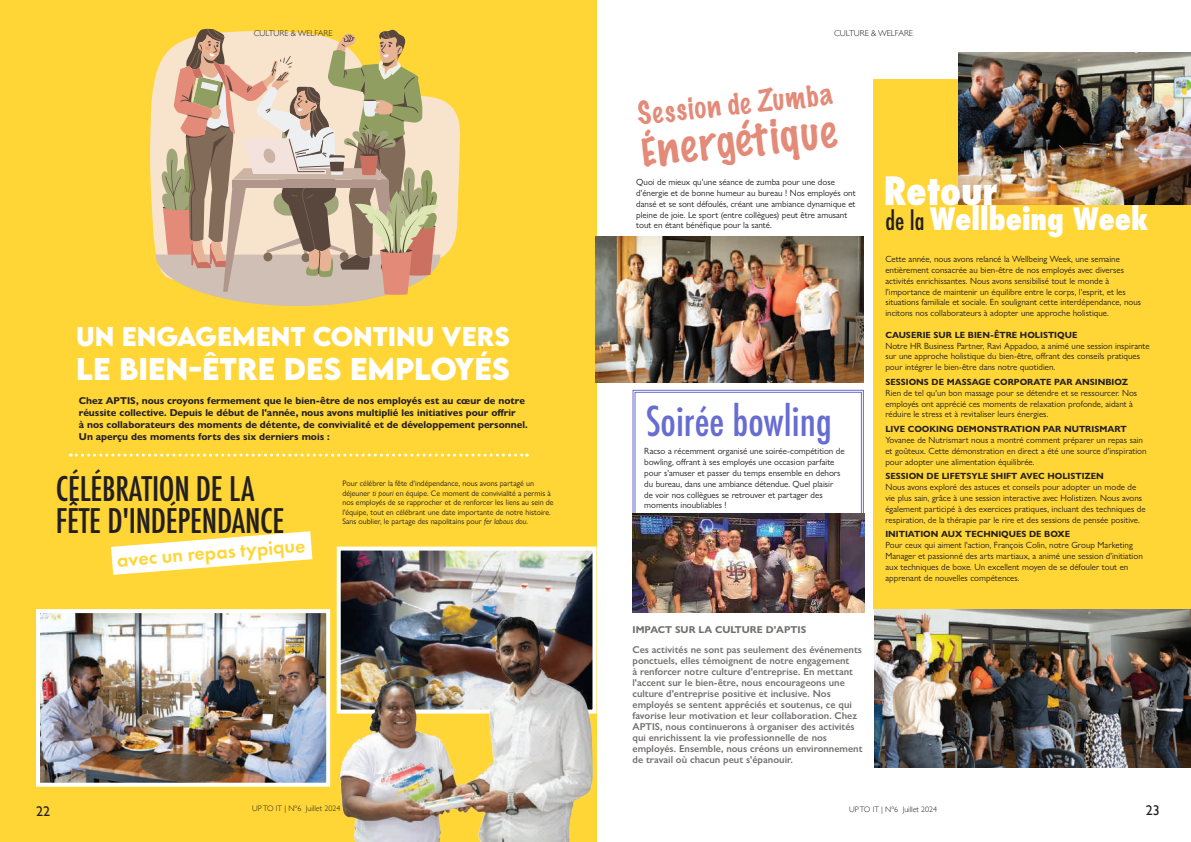
<style>
.page{position:relative;width:1191px;height:842px;background:#fff}
.page>*{position:absolute;margin:0;border:0;box-sizing:border-box;transform-origin:0 0}
.t1{font:100 44px "Marker Felt";color:#e38a78}
.t2{font:500 condensed 40px "Futura";color:#676cd2}
.t3{font:800 condensed 38px "Futura";color:#fff}
.t4{font:500 condensed 33px/32px "Futura";letter-spacing:-.01em;color:#231f20}
.t5{font:800 condensed 30px "Futura";color:#fff}
.t6{font:700 28px "LEMONMILK";color:#fff}
.t7{font:100 28px "Marker Felt";color:#e38a78}
.t8{font:700 24px "LEMONMILK";color:#fff}
.t9{font:600 20px "Futura PT";color:#ffd636}
.t10{font:14px "Gill Sans";color:#231f20}
.t11{font:600 10px/11px "Gill Sans Nova";color:#72706f}
.t12{font:700 10px/12px "Gill Sans Nova";color:#231f20}
.t13{font:700 10px "Gill Sans Nova";color:#72706f}
.t14{font:9px/10.8px "Gill Sans Nova";color:#231f20}
.t15{font:700 9px "Gill Sans Nova";color:#231f20}
.t16{font:300 8.5px "Gill Sans";color:#231f20}
.t17{font:8px/9.6px "Gill Sans Nova";color:#231f20}
.t18{font:300 8px "Gill Sans";color:#231f20}
.s1{font-style:italic}
.s2{font-weight:500;font-size:25px;color:#231f20}
</style>
<div class="page">
<div style="left:0;top:0;width:596px;height:842px;background:#ffd636"></div>
<svg style="left:150px;top:75px;width:310px;height:183px;fill:#f8e4cc"></svg>
<svg style="left:156px;top:29px;width:284px;height:277px;background:#ccb491"></svg>
<svg style="left:70px;top:454px;width:457px;height:3px"></svg>
<img style="left:342px;top:552px;width:249px;height:58px">
<div style="left:337px;top:547px;width:259px;height:166px;border:4px solid #fff"></div>
<img style="left:41px;top:614px;width:284px;height:168px">
<div style="left:36px;top:609px;width:294px;height:178px;border:4px solid #fff"></div>
<img style="left:340px;top:610px;width:257px;height:232px">
<svg style="left:111px;top:531px;width:201px;height:44px"></svg>
<div style="left:873px;top:79px;width:318px;height:530px;background:#ffd636"></div>
<img style="left:595px;top:237px;width:269px;height:145px">
<svg style="left:632px;top:389px;width:232px;height:125px"></svg>
<img style="left:632px;top:514px;width:233px;height:99px">
<img style="left:874px;top:609px;width:317px;height:159px">
<img style="left:959px;top:53px;width:232px;height:151px">
<p class="t16" style="left:254px;top:27px;width:80px">CULTURE &amp; WELFARE</p>
<h3 class="t8" style="left:76px;top:320px;width:435px">UN ENGAGEMENT CONTINU VERS</h3>
<h3 class="t6" style="left:76px;top:349px;width:435px">LE BIEN-ÊTRE DES EMPLOYÉS</h3>
<p class="t12" style="left:79px;top:395px;width:450px">Chez APTIS, nous croyons fermement que le bien-être de nos employés est au cœur de notre réussite collective. Depuis le début de l'année, nous avons multiplié les initiatives pour offrir<br>à nos collaborateurs des moments de détente, de convivialité et de développement personnel.<br>Un aperçu des moments forts des six derniers mois :</p>
<p class="t17" style="left:342px;top:478px;width:213px">Pour célébrer la fête d'indépendance, nous avons partagé un déjeuner <span class="s1">ti pouri</span> en équipe. Ce moment de convivialité a permis à nos employés de se rapprocher et de renforcer les liens au sein de l'équipe, tout en célébrant une date importante de notre histoire.<br>Sans oublier, le partage des napolitains pour <span class="s1">fer labous dou</span>.</p>
<h3 class="t9" style="left:116px;top:548px;width:190px;rotate:-5deg">avec un repas typique</h3>
<h3 class="t4" style="left:56px;top:473px;width:230px">CÉLÉBRATION DE LA<br>FÊTE D'INDÉPENDANCE</h3>
<p class="t16" style="left:834px;top:27px;width:80px">CULTURE &amp; WELFARE</p>
<h3 class="t7" style="left:635px;top:92px;width:198px;rotate:-6deg">Session de Zumba</h3>
<h1 class="t1" style="left:637px;top:115px;width:197px;rotate:-6deg">Énergétique</h1>
<p class="t14" style="left:636px;top:177px;width:221px">Quoi de mieux qu'une séance de zumba pour une dose d'énergie et de bonne humeur au bureau ! Nos employés ont dansé et se sont défoulés, créant une ambiance dynamique et pleine de joie. Le sport (entre collègues) peut être amusant tout en étant bénéfique pour la santé.</p>
<h2 class="t2" style="left:645px;top:395px;width:188px">Soirée bowling</h2>
<p class="t14" style="left:644px;top:446px;width:202px">Racso a récemment organisé une soirée-compétition de bowling, offrant à ses employés une occasion parfaite pour s'amuser et passer du temps ensemble en dehors du bureau, dans une ambiance détendue. Quel plaisir<br>de voir nos collègues se retrouver et partager des moments inoubliables !</p>
<p class="t13" style="left:632px;top:624px;width:175px">IMPACT SUR LA CULTURE D'APTIS</p>
<p class="t11" style="left:632px;top:644px;width:231px">Ces activités ne sont pas seulement des événements ponctuels, elles témoignent de notre engagement<br>à renforcer notre culture d'entreprise. En mettant l'accent sur le bien-être, nous encourageons une culture d'entreprise positive et inclusive. Nos employés se sentent appréciés et soutenus, ce qui favorise leur motivation et leur collaboration. Chez APTIS, nous continuerons à organiser des activités qui enrichissent la vie professionnelle de nos employés. Ensemble, nous créons un environnement de travail où chacun peut s'épanouir.</p>
<h3 class="t3" style="left:883px;top:165px;width:115px">Retour</h3>
<h3 class="t5" style="left:885px;top:198px;width:264px"><span class="s2">de la</span> Wellbeing Week</h3>
<p class="t14" style="left:885px;top:254px;width:257px">Cette année, nous avons relancé la Wellbeing Week, une semaine entièrement consacrée au bien-être de nos employés avec diverses activités enrichissantes. Nous avons sensibilisé tout le monde à l'importance de maintenir un équilibre entre le corps, l'esprit, et les situations familiale et sociale. En soulignant cette interdépendance, nous incitons nos collaborateurs à adopter une approche holistique.</p>
<p class="t15" style="left:885px;top:329px;width:193px">CAUSERIE SUR LE BIEN-ÊTRE HOLISTIQUE</p>
<p class="t14" style="left:885px;top:340px;width:266px">Notre HR Business Partner, Ravi Appadoo, a animé une session inspirante sur une approche holistique du bien-être, offrant des conseils pratiques pour intégrer le bien-être dans notre quotidien.</p>
<p class="t15" style="left:885px;top:376px;width:244px">SESSIONS DE MASSAGE CORPORATE PAR ANSINBIOZ</p>
<p class="t14" style="left:885px;top:387px;width:253px">Rien de tel qu'un bon massage pour se détendre et se ressourcer. Nos employés ont apprécié ces moments de relaxation profonde, aidant à réduire le stress et à revitaliser leurs énergies.</p>
<p class="t15" style="left:885px;top:424px;width:243px">LIVE COOKING DEMONSTRATION PAR NUTRISMART</p>
<p class="t14" style="left:885px;top:434px;width:263px">Yovanee de Nutrismart nous a montré comment préparer un repas sain et goûteux. Cette démonstration en direct a été une source d'inspiration pour adopter une alimentation équilibrée.</p>
<p class="t15" style="left:885px;top:471px;width:220px">SESSION DE LIFETSYLE SHIFT AVEC HOLISTIZEN</p>
<p class="t14" style="left:885px;top:482px;width:262px">Nous avons exploré des astuces et conseils pour adopter un mode de vie plus sain, grâce à une session interactive avec Holistizen. Nous avons également participé à des exercices pratiques, incluant des techniques de respiration, de la thérapie par le rire et des sessions de pensée positive.</p>
<p class="t15" style="left:885px;top:529px;width:186px">INITIATION AUX TECHNIQUES DE BOXE</p>
<p class="t14" style="left:885px;top:540px;width:259px">Pour ceux qui aiment l'action, François Colin, notre Group Marketing Manager et passionné des arts martiaux, a animé une session d'initiation aux techniques de boxe. Un excellent moyen de se défouler tout en apprenant de nouvelles compétences.</p>
<h3 class="t10" style="left:36px;top:803px;width:15px">22</h3>
<p class="t18" style="left:252px;top:802px;width:90px">UP TO IT | Nº6 Juillet 2024</p>
<h3 class="t10" style="left:1145px;top:802px;width:15px">23</h3>
<p class="t18" style="left:849px;top:803px;width:90px">UP TO IT | Nº6 Juillet 2024</p>
</div>
